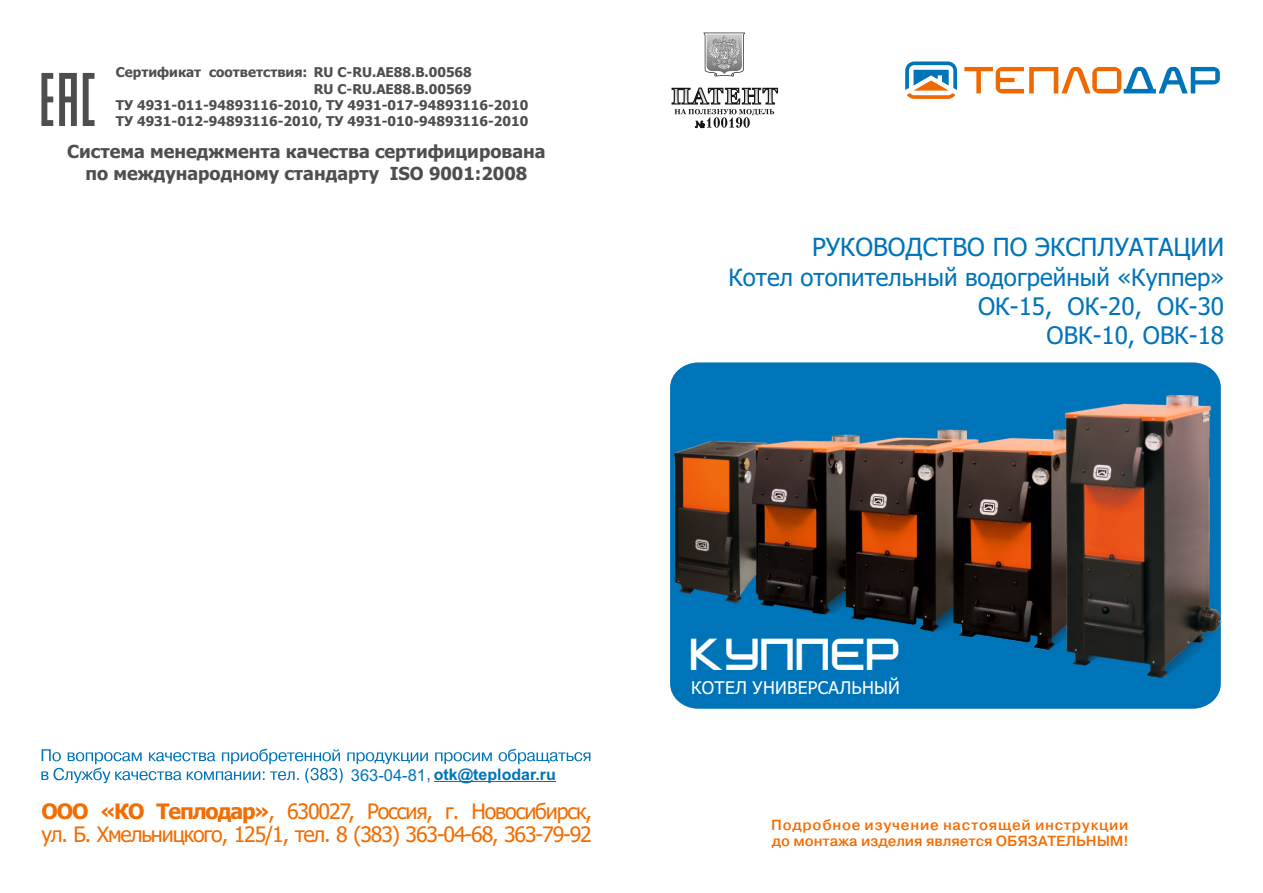
<style>
.page{position:relative;width:1263px;height:893px;background:#fff}
.page>*{position:absolute;margin:0;border:0;box-sizing:border-box;transform-origin:0 0}
.t1{font:31.35px "teplodar";letter-spacing:.075em;color:#fff}
.t2{font:25.05px "Tahoma";color:#0074b8}
.t3{font:24.3px/29.2px "Tahoma";color:#0074b8;text-align:right}
.t4{font:24px "Tahoma";color:#0074b8}
.t5{font:21.3px/23.5px "Tahoma";letter-spacing:-.055em;color:#f26d03;text-align:right}
.t6{font:700 21.3px "Tahoma";letter-spacing:-.05em;color:#f26d03}
.t7{font:700 18px/21.8px "Tahoma";color:#4e4e4d;text-align:center}
.t8{font:17.55px "Tahoma";letter-spacing:.015em;color:#fff}
.t9{font:700 15.9px "Arial";color:#0074b8}
.t10{font:700 14.7px/16.2px "Pragmatica Light C";letter-spacing:.025em;color:#f26d03}
.t11{font:700 13.5px "Tahoma";color:#4e4e4d}
.s1{font-weight:400;font-size:16.5px}
.s2{font-weight:400}
</style>
<div class="page">
<div style="left:670px;top:362px;width:551px;height:347px;background:#0074b8"></div>
<svg style="left:703px;top:33px;width:42px;height:43px;background:#b1b1b1"></svg>
<svg style="left:671px;top:88px;width:107px;height:40px"></svg>
<svg style="left:41px;top:749px;width:549px;height:34px"></svg>
<hr style="left:434px;top:781px;width:122px;height:1px;background:#0074b8">
<svg style="left:905px;top:61px;width:52px;height:38px"></svg>
<svg style="left:964px;top:67px;width:256px;height:26px"></svg>
<img style="left:674px;top:387px;width:547px;height:291px">
<svg style="left:41px;top:73px;width:54px;height:53px"></svg>
<p class="t11" style="left:116px;top:67px;width:357px">Сертификат соответствия: RU C-RU.AE88.B.00568</p>
<p class="t11" style="left:314px;top:83px;width:159px">RU C-RU.AE88.B.00569</p>
<p class="t11" style="left:116px;top:99px;width:414px">ТУ 4931-011-94893116-2010, ТУ 4931-017-94893116-2010</p>
<p class="t11" style="left:116px;top:116px;width:414px">ТУ 4931-012-94893116-2010, ТУ 4931-010-94893116-2010</p>
<h3 class="t7" style="left:67px;top:142px;width:480px">Система менеджмента качества сертифицирована по международному стандарту ISO 9001:2008</h3>
<h2 class="t2" style="left:812px;top:237px;width:414px">РУКОВОДСТВО ПО ЭКСПЛУАТАЦИИ</h2>
<h3 class="t4" style="left:728px;top:267px;width:497px">Котел отопительный водогрейный «Куппер»</h3>
<h3 class="t3" style="left:978px;top:293px;width:248px">ОК-15, ОК-20, ОК-30<br>ОВК-10, ОВК-18</h3>
<p class="t9" style="left:351px;top:768px;width:206px"><span class="s1">363-04-81</span> otk@teplodar.ru</p>
<h3 class="t5" style="left:41px;top:801px;width:552px">Новосибирск,<br>ул. Б. Хмельницкого, 125/1, тел. 8 (383) 363-04-68, 363-79-92</h3>
<h3 class="t6" style="left:41px;top:802px;width:235px">ООО «КО Теплодар»<span class="s2">,</span></h3>
<h3 class="t5" style="left:287px;top:801px;width:174px">630027, Россия, г.</h3>
<h1 class="t1" style="left:691px;top:641px;width:210px">КУППЕР</h1>
<p class="t8" style="left:691px;top:681px;width:210px">КОТЕЛ УНИВЕРСАЛЬНЫЙ</p>
<p class="t10" style="left:771px;top:818px;width:359px">П одробное изучение настоящ ей инструкции до м онтажа изделия является О БЯЗАТЕЛЬНЫ М !</p>
</div>
